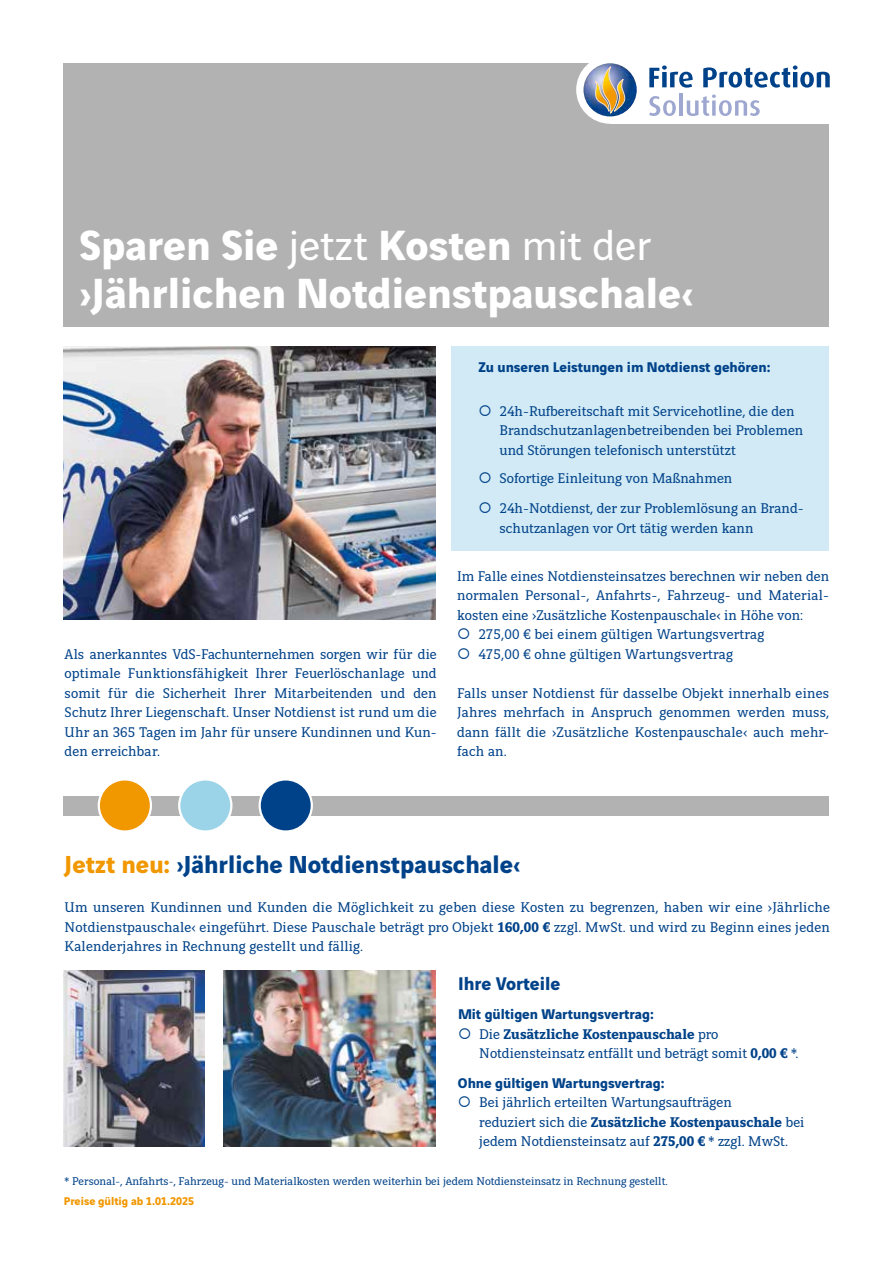
<style>
.page{position:relative;width:893px;height:1263px;background:#fff}
.page>*{position:absolute;margin:0;border:0;box-sizing:border-box;transform-origin:0 0}
.t1{font:700 45px/48px "Vinci Sans";color:#fff}
.t2{font:700 26.25px "Vinci Sans";color:#004289}
.t3{font:700 19.5px "Vinci Sans";color:#004289}
.t4{font:15px/19.5px "Vinci Serif";color:#004289;text-align:justify}
.t5{font:700 15px "Vinci Sans";color:#004289}
.t6{font:12px "Vinci Serif";color:#004289}
.t7{font:700 12px "Vinci Sans";color:#f19700}
.s1{font-weight:400}
.s2{color:#f19700}
.s3{font-weight:700}
</style>
<div class="page">
<div style="left:451px;top:346px;width:378px;height:205px;background:#d1eaf5"></div>
<div style="left:64px;top:64px;width:765px;height:263px;background:#b3b2b2"></div>
<img style="left:64px;top:346px;width:372px;height:274px">
<div style="left:576px;top:56px;width:68px;height:68px;background:#fff;border-radius:50%"></div>
<div style="left:610px;top:57px;width:283px;height:67px;background:#fff"></div>
<svg style="left:649px;top:65px;width:44px;height:23px"></svg>
<svg style="left:703px;top:65px;width:127px;height:23px"></svg>
<svg style="left:649px;top:96px;width:27px;height:20px"></svg>
<hr style="left:679px;top:94px;width:4px;height:22px;background:#9da7cf">
<svg style="left:687px;top:95px;width:73px;height:21px"></svg>
<img style="left:583px;top:63px;width:54px;height:53px;border-radius:27px">
<svg style="left:595px;top:66px;width:30px;height:48px"></svg>
<img style="left:64px;top:971px;width:140px;height:175px">
<img style="left:224px;top:971px;width:212px;height:175px">
<div style="left:64px;top:796px;width:765px;height:19px;background:#b3b2b2"></div>
<div style="left:260px;top:779px;width:52px;height:52px;background:#004289;border-radius:50%"></div>
<div style="left:259px;top:778px;width:54px;height:55px;border:2px solid #fff;border-radius:50%"></div>
<div style="left:179px;top:779px;width:52px;height:52px;background:#9bd3e8;border-radius:50%"></div>
<div style="left:178px;top:778px;width:54px;height:55px;border:2px solid #fff;border-radius:50%"></div>
<div style="left:99px;top:779px;width:52px;height:52px;background:#f19700;border-radius:50%"></div>
<div style="left:98px;top:778px;width:54px;height:55px;border:2px solid #fff;border-radius:50%"></div>
<svg style="left:65px;top:1039px;width:15px;height:1px"></svg>
<svg style="left:65px;top:1107px;width:15px;height:1px"></svg>
<h1 class="t1" style="left:79px;top:216px;width:616px">Sparen Sie <span class="s1">jetzt</span> Kosten <span class="s1">mit der </span>›Jährlichen Notdienstpauschale‹</h1>
<p class="t4" style="left:65px;top:643px;width:374px">Als anerkanntes VdS-Fachunternehmen sorgen wir für die optimale Funktionsfähigkeit Ihrer Feuerlöschanlage und somit für die Sicherheit Ihrer Mitarbeitenden und den Schutz Ihrer Liegenschaft. Unser Notdienst ist rund um die Uhr an 365 Tagen im Jahr für unsere Kundinnen und Kun&shy;den erreichbar.</p>
<p class="t5" style="left:478px;top:355px;width:294px">Zu unseren Leistungen im Notdienst gehören:</p>
<p class="t4" style="left:500px;top:400px;width:305px;text-align:left;text-indent:-21px">○ 24h-Rufbereitschaft mit Servicehotline, die den<br>Brandschutzanlagenbetreibenden bei Problemen und Störungen telefonisch unterstützt</p>
<p class="t4" style="left:478px;top:467px;width:256px">○ Sofortige Einleitung von Maßnahmen</p>
<p class="t4" style="left:500px;top:497px;width:306px;text-indent:-21px">○ 24h-Notdienst, der zur Problemlösung an Brand&shy;schutzanlagen vor Ort tätig werden kann</p>
<p class="t4" style="left:457px;top:565px;width:374px">Im Falle eines Notdiensteinsatzes berechnen wir neben den normalen Personal-, Anfahrts-, Fahrzeug- und Material&shy;kosten eine ›Zusätzliche Kostenpauschale‹ in Höhe von:</p>
<p class="t4" style="left:457px;top:623px;width:309px">○ 275,00 € bei einem gültigen Wartungsvertrag</p>
<p class="t4" style="left:457px;top:643px;width:277px">○ 475,00 € ohne gültigen Wartungsvertrag</p>
<p class="t4" style="left:457px;top:682px;width:374px">Falls unser Notdienst für dasselbe Objekt innerhalb eines Jahres mehrfach in Anspruch genommen werden muss, dann fällt die ›Zusätzliche Kostenpauschale‹ auch mehr&shy;fach an.</p>
<h2 class="t2" style="left:65px;top:844px;width:457px"><span class="s2">Jetzt neu:</span> ›Jährliche Notdienstpauschale‹</h2>
<p class="t4" style="left:65px;top:896px;width:767px">Um unseren Kundinnen und Kunden die Möglichkeit zu geben diese Kosten zu begrenzen, haben wir eine ›Jährliche Notdienstpauschale‹ eingeführt. Diese Pauschale beträgt pro Objekt <span class="s3">160,00 €</span> zzgl. MwSt. und wird zu Beginn eines jeden Kalenderjahres in Rechnung gestellt und fällig.</p>
<h3 class="t3" style="left:458px;top:968px;width:104px">Ihre Vorteile</h3>
<p class="t5" style="left:458px;top:1002px;width:197px">Mit gültigen Wartungsvertrag:</p>
<p class="t4" style="left:479px;top:1023px;width:321px;text-indent:-21px">○ Die <span class="s3">Zusätzliche Kostenpauschale</span> pro<br>Notdiensteinsatz entfällt und beträgt somit <span class="s3">0,00 €</span> *.</p>
<p class="t5" style="left:458px;top:1071px;width:208px">Ohne gültigen Wartungsvertrag:</p>
<p class="t4" style="left:479px;top:1091px;width:327px;text-align:left;text-indent:-21px">○ Bei jährlich erteilten Wartungsaufträgen<br>reduziert sich die <span class="s3">Zusätzliche Kostenpauschale</span> bei jedem Notdiensteinsatz auf <span class="s3">275,00 €</span> * zzgl. MwSt.</p>
<p class="t6" style="left:65px;top:1173px;width:605px">* Personal-, Anfahrts-, Fahrzeug- und Materialkosten werden weiterhin bei jedem Notdiensteinsatz in Rechnung gestellt.</p>
<p class="t7" style="left:64px;top:1191px;width:132px">Preise gültig ab 1.01.2025</p>
</div>
